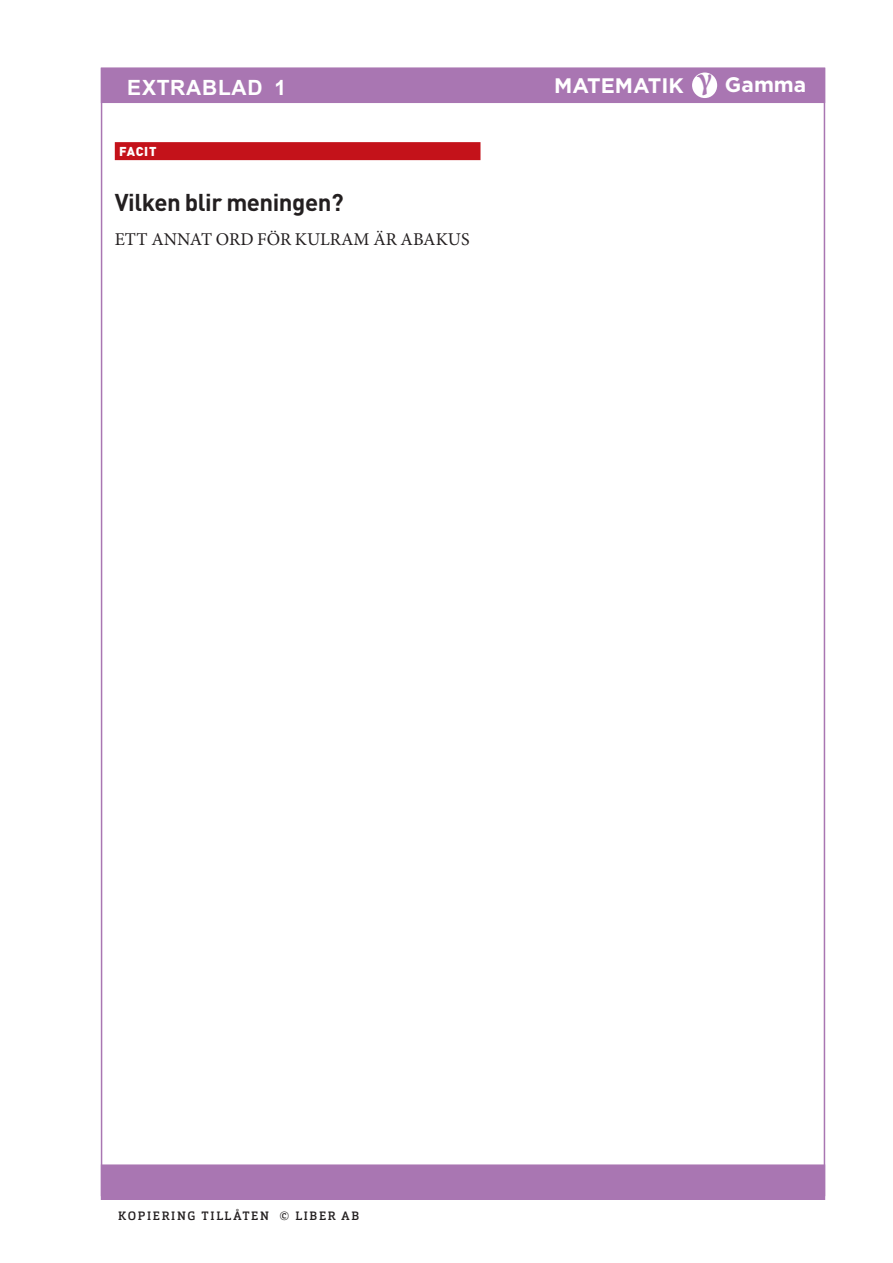
<style>
.page{position:relative;width:893px;height:1263px;background:#fff}
.page>*{position:absolute;margin:0;border:0;box-sizing:border-box;transform-origin:0 0}
.t1{font:700 30px "Minion Pro";color:#a976b2}
.R_OH{font:700 24px "DIN Pro";letter-spacing:-.02em;color:#231f20}
.t2{font:700 21px "Gotham";color:#fff}
.Antal_ratt{font:700 21px "Arial";letter-spacing:.035em;color:#fff}
.Brödtext{font:18px "Minion Pro";color:#231f20}
.R_Facit_2{font:900 12.75px "DIN Pro";letter-spacing:.055em;color:#fff}
.t3{font:500 12px "Orgon Slab";letter-spacing:.14em;color:#231f20}
</style>
<div class="page">
<div style="left:102px;top:68px;width:722px;height:34px;background:#a976b2"></div>
<div style="left:101px;top:68px;width:724px;height:35px;border:2px solid #a976b2"></div>
<div style="left:102px;top:1165px;width:722px;height:34px;background:#a976b2"></div>
<div style="left:101px;top:1164px;width:724px;height:36px;border:2px solid #a976b2"></div>
<div style="left:692px;top:73px;width:25px;height:25px;background:#fff;border-radius:50%"></div>
<div style="left:115px;top:142px;width:365px;height:18px;background:#c4121a"></div>
<p class="Antal_ratt" style="left:127px;top:73px;width:160px">EXTRABLAD 1</p>
<h1 class="t1" style="left:697px;top:58px;width:17px">γ</h1>
<p class="t2" style="left:554px;top:72px;width:131px">MATEMATIK</p>
<p class="t2" style="left:725px;top:71px;width:83px">Gamma</p>
<p class="R_Facit_2" style="left:119px;top:142px;width:39px">FACIT</p>
<p class="R_OH" style="left:115px;top:186px;width:230px">Vilken blir meningen?</p>
<p class="Brödtext" style="left:115px;top:227px;width:356px">ETT ANNAT ORD FÖR KULRAM ÄR ABAKUS</p>
<p class="t3" style="left:118px;top:1208px;width:243px">KOPIERING TILLÅTEN © LIBER AB</p>
</div>
